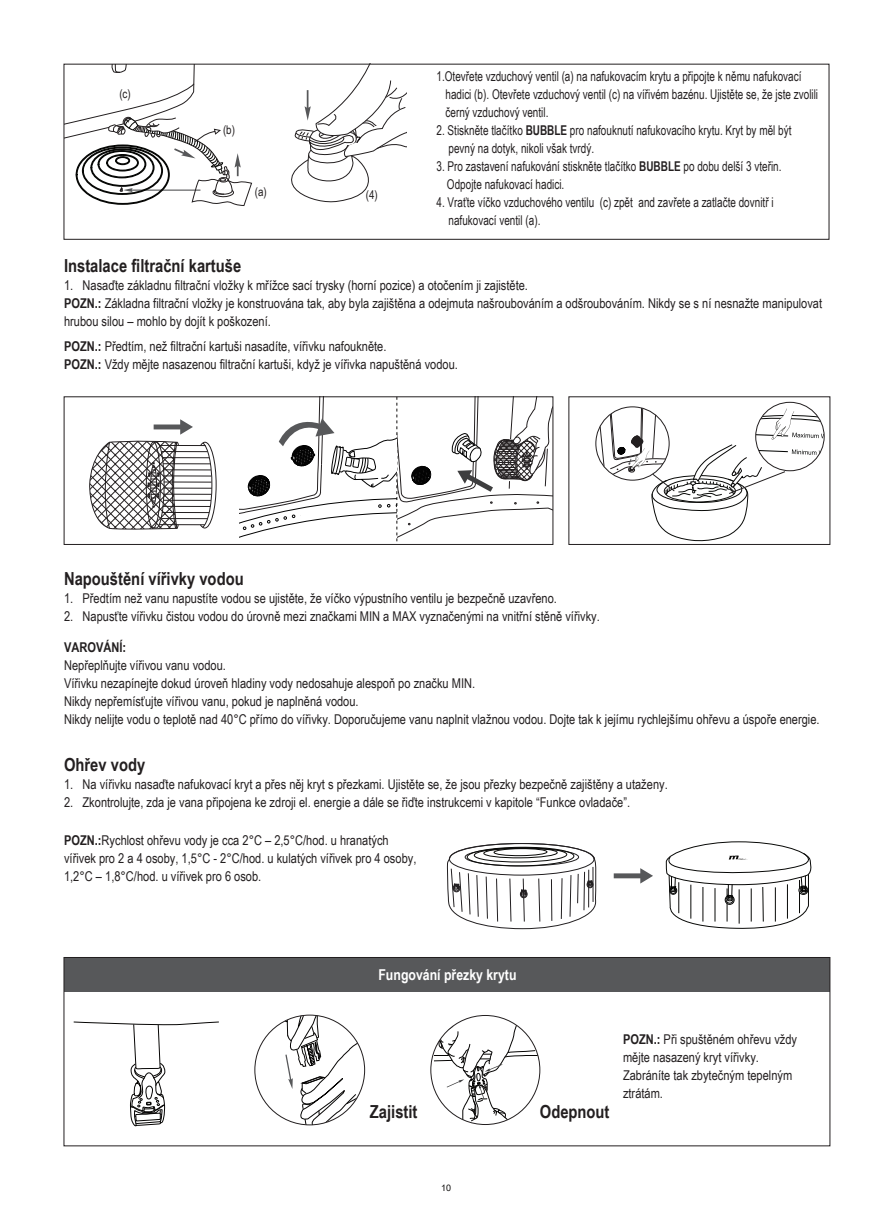
<style>
.page{position:relative;width:893px;height:1212px;background:#fff}
.page>*{position:absolute;margin:0;border:0;box-sizing:border-box;transform-origin:0 0}
.t1{font:700 18px "Arial Narrow";color:#231f20}
.t2{font:700 15px "Arial Narrow";color:#fff}
.t3{font:13.5px/18px "Arial Narrow";color:#231f20}
.t4{font:13.5px/18px "Arial Narrow";color:#231f20;scale:.9 1}
.t5{font:700 13.5px "Arial Narrow";color:#231f20}
.t6{font:12px "Arial Narrow";color:#231f20}
.t7{font:9px "Arial";color:#100e0d}
.s1{font-weight:700}
</style>
<div class="page">
<div style="left:64px;top:957px;width:766px;height:34px;background:#57585a"></div>
<svg style="left:600px;top:426px;width:4px;height:41px"></svg>
<svg style="left:610px;top:405px;width:214px;height:137px"></svg>
<div style="left:64px;top:957px;width:766px;height:189px;border:1px solid #231f20"></div>
<svg style="left:267px;top:1015px;width:98px;height:110px"></svg>
<svg style="left:433px;top:1021px;width:105px;height:103px"></svg>
<svg style="left:73px;top:1021px;width:146px;height:106px"></svg>
<div style="left:568px;top:396px;width:262px;height:149px;border:1px solid #231f20"></div>
<svg style="left:239px;top:398px;width:312px;height:144px"></svg>
<svg style="left:66px;top:66px;width:186px;height:140px"></svg>
<svg style="left:291px;top:66px;width:115px;height:137px"></svg>
<svg style="left:89px;top:419px;width:128px;height:111px"></svg>
<svg style="left:665px;top:841px;width:147px;height:88px"></svg>
<svg style="left:614px;top:868px;width:39px;height:15px"></svg>
<svg style="left:446px;top:843px;width:150px;height:86px"></svg>
<div style="left:64px;top:396px;width:489px;height:149px;border:1px solid #231f20"></div>
<div style="left:64px;top:64px;width:765px;height:176px;border:1px solid #231f20"></div>
<p class="t6" style="left:119px;top:85px;width:13px">(c)</p>
<p class="t6" style="left:223px;top:121px;width:14px">(b)</p>
<p class="t6" style="left:255px;top:183px;width:14px">(a)</p>
<p class="t6" style="left:366px;top:186px;width:14px">(4)</p>
<p class="t4" style="left:445px;top:67px;width:416px;text-indent:-9px">1.Otevřete vzduchový ventil (a) na nafukovacím krytu a připojte k němu nafukovací hadici (b). Otevřete vzduchový ventil (c) na vířivém bazénu. Ujistěte se, že jste zvolili černý vzduchový ventil.</p>
<p class="t4" style="left:448px;top:121px;width:383px;text-indent:-12px">2. Stiskněte tlačítko <span class="s1">BUBBLE</span> pro nafouknutí nafukovacího krytu. Kryt by měl být pevný na dotyk, nikoli však tvrdý.</p>
<p class="t4" style="left:447px;top:157px;width:373px;text-indent:-10px">3. Pro zastavení nafukování stiskněte tlačítko <span class="s1">BUBBLE</span> po dobu delší 3 vteřin.<br>Odpojte nafukovací hadici.</p>
<p class="t4" style="left:448px;top:193px;width:363px;text-indent:-12px">4. Vraťte víčko vzduchového ventilu (c) zpět and zavřete a zatlačte dovnitř i nafukovací ventil (a).</p>
<h1 class="t1" style="left:64px;top:252px;width:179px">Instalace filtrační kartuše</h1>
<p class="t3" style="left:64px;top:275px;width:760px">1. Nasaďte základnu filtrační vložky k mřížce sací trysky (horní pozice) a otočením ji zajistěte.<br><span class="s1">POZN.:</span> Základna filtrační vložky je konstruována tak, aby byla zajištěna a odejmuta našroubováním a odšroubováním. Nikdy se s ní nesnažte manipulovat hrubou silou – mohlo by dojít k poškození.</p>
<p class="t3" style="left:64px;top:336px;width:395px"><span class="s1">POZN.:</span> Předtím, než filtrační kartuši nasadíte, vířivku nafoukněte.<br><span class="s1">POZN.:</span> Vždy mějte nasazenou filtrační kartuši, když je vířivka napuštěná vodou.</p>
<h1 class="t1" style="left:64px;top:565px;width:181px">Napouštění vířivky vodou</h1>
<p class="t3" style="left:64px;top:589px;width:494px">1. Předtím než vanu napustíte vodou se ujistěte, že víčko výpustního ventilu je bezpečně uzavřeno.</p>
<p class="t3" style="left:64px;top:607px;width:537px">2. Napusťte vířivku čistou vodou do úrovně mezi značkami MIN a MAX vyznačenými na vnitřní stěně vířivky.</p>
<p class="t5" style="left:64px;top:637px;width:64px">VAROVÁNÍ:</p>
<p class="t3" style="left:64px;top:656px;width:757px">Nepřeplňujte vířivou vanu vodou.<br>Vířivku nezapínejte dokud úroveň hladiny vody nedosahuje alespoň po značku MIN.<br>Nikdy nepřemísťujte vířivou vanu, pokud je naplněná vodou.<br>Nikdy nelijte vodu o teplotě nad 40°C přímo do vířivky. Doporučujeme vanu naplnit vlažnou vodou. Dojte tak k jejímu rychlejšímu ohřevu a úspoře energie.</p>
<h1 class="t1" style="left:64px;top:751px;width:83px">Ohřev vody</h1>
<p class="t3" style="left:64px;top:775px;width:605px">1. Na vířivku nasaďte nafukovací kryt a přes něj kryt s přezkami. Ujistěte se, že jsou přezky bezpečně zajištěny a utaženy.</p>
<p class="t3" style="left:64px;top:793px;width:568px">2. Zkontrolujte, zda je vana připojena ke zdroji el. energie a dále se řiďte instrukcemi v kapitole “Funkce ovladače”.</p>
<p class="t3" style="left:64px;top:831px;width:354px"><span class="s1">POZN.:</span>Rychlost ohřevu vody je cca 2°C – 2,5°C/hod. u hranatých vířivek pro 2 a 4 osoby, 1,5°C - 2°C/hod. u kulatých vířivek pro 4 osoby,<br>1,2°C – 1,8°C/hod. u vířivek pro 6 osob.</p>
<p class="t2" style="left:378px;top:963px;width:140px">Fungování přezky krytu</p>
<h1 class="t1" style="left:370px;top:1098px;width:49px">Zajistit</h1>
<h1 class="t1" style="left:540px;top:1098px;width:71px">Odepnout</h1>
<p class="t3" style="left:623px;top:1029px;width:176px"><span class="s1">POZN.:</span> Při spuštěném ohřevu vždy mějte nasazený kryt vířivky.<br>Zabráníte tak zbytečným tepelným ztrátám.</p>
<p class="t7" style="left:441px;top:1184px;width:12px">10</p>
</div>
